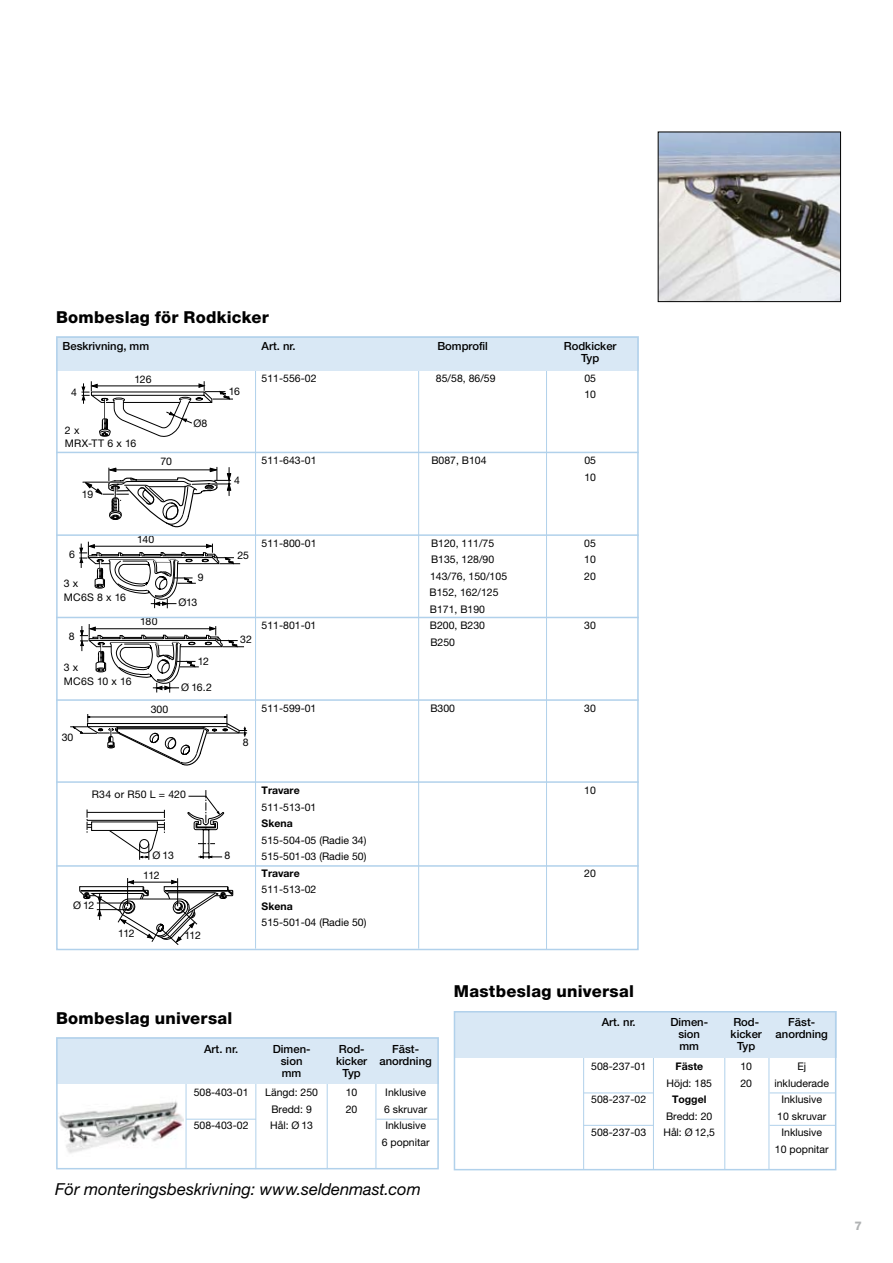
<style>
.page{position:relative;width:893px;height:1263px;background:#fff}
.page>*{position:absolute;margin:0;border:0;box-sizing:border-box;transform-origin:0 0}
.t1{font:800 16.5px "Helvetica Neue LT Pro";letter-spacing:.015em;color:#000}
.t2{font:italic 16.5px "Helvetica Neue LT Pro";color:#000}
.t3{font:800 12px "Helvetica Neue LT Pro";color:#b1b3b4}
.t4{font:500 11.25px/12px "Helvetica Neue LT Pro";color:#000;text-align:center}
.t5{font:10.5px/16.5px "Helvetica Neue LT Pro";color:#000}
.t6{font:700 10.5px "Helvetica Neue LT Pro";color:#000}
.t7{font:10.5px "Helvetica Neue LT Pro";letter-spacing:.02em;color:#000}
</style>
<div class="page">
<svg style="left:82px;top:381px;width:151px;height:56px"></svg>
<hr style="left:83px;top:482px;width:41px;height:1px;background:#000">
<svg style="left:85px;top:467px;width:146px;height:60px"></svg>
<svg style="left:79px;top:542px;width:161px;height:66px"></svg>
<svg style="left:80px;top:624px;width:164px;height:69px"></svg>
<svg style="left:70px;top:714px;width:177px;height:51px"></svg>
<svg style="left:188px;top:790px;width:36px;height:69px"></svg>
<svg style="left:87px;top:809px;width:78px;height:51px"></svg>
<svg style="left:79px;top:878px;width:154px;height:67px"></svg>
<img style="left:59px;top:1101px;width:125px;height:52px">
<img style="left:660px;top:134px;width:179px;height:166px">
<div style="left:658px;top:132px;width:183px;height:170px;border:1px solid #000"></div>
<hr style="left:327px;top:1056px;width:1px;height:113px;background:#b1d1eb">
<hr style="left:376px;top:1056px;width:1px;height:113px;background:#b1d1eb">
<hr style="left:186px;top:1056px;width:1px;height:112px;background:#b1d1eb">
<hr style="left:256px;top:1056px;width:1px;height:113px;background:#b1d1eb">
<div style="left:56px;top:1037px;width:383px;height:47px;background:#d9e8f5"></div>
<hr style="left:186px;top:1119px;width:70px;height:1px;background:#b1d1eb">
<div style="left:56px;top:1037px;width:383px;height:132px;border:2px solid #b1d1eb"></div>
<hr style="left:376px;top:1119px;width:62px;height:1px;background:#b1d1eb">
<hr style="left:724px;top:1030px;width:1px;height:140px;background:#b1d1eb">
<hr style="left:769px;top:1030px;width:1px;height:139px;background:#b1d1eb">
<hr style="left:583px;top:1030px;width:1px;height:139px;background:#b1d1eb">
<hr style="left:653px;top:1030px;width:1px;height:139px;background:#b1d1eb">
<div style="left:454px;top:1011px;width:382px;height:47px;background:#d9e8f5"></div>
<hr style="left:584px;top:1093px;width:70px;height:1px;background:#b1d1eb">
<div style="left:454px;top:1011px;width:382px;height:159px;border:2px solid #b1d1eb"></div>
<hr style="left:770px;top:1093px;width:65px;height:1px;background:#b1d1eb">
<hr style="left:584px;top:1125px;width:70px;height:1px;background:#b1d1eb">
<hr style="left:770px;top:1125px;width:65px;height:1px;background:#b1d1eb">
<hr style="left:255px;top:364px;width:1px;height:585px;background:#b1d1eb">
<hr style="left:418px;top:364px;width:1px;height:585px;background:#b1d1eb">
<hr style="left:546px;top:364px;width:1px;height:586px;background:#b1d1eb">
<div style="left:56px;top:336px;width:583px;height:34px;background:#d9e8f5"></div>
<hr style="left:56px;top:534px;width:583px;height:2px;background:#b1d1eb">
<hr style="left:56px;top:617px;width:583px;height:1px;background:#b1d1eb">
<hr style="left:56px;top:699px;width:583px;height:2px;background:#b1d1eb">
<hr style="left:56px;top:781px;width:583px;height:2px;background:#b1d1eb">
<hr style="left:56px;top:865px;width:583px;height:2px;background:#b1d1eb">
<hr style="left:56px;top:452px;width:583px;height:1px;background:#b1d1eb">
<h1 class="t1" style="left:56px;top:307px;width:214px">Bombeslag för Rodkicker</h1>
<p class="t4" style="left:63px;top:339px;width:88px">Beskrivning, mm</p>
<p class="t4" style="left:262px;top:339px;width:35px">Art. nr.</p>
<p class="t4" style="left:437px;top:339px;width:52px">Bomprofil</p>
<p class="t4" style="left:564px;top:339px;width:54px">Rodkicker<br>Typ</p>
<p class="t5" style="left:262px;top:369px;width:56px">511-556-02</p>
<p class="t5" style="left:436px;top:369px;width:61px">85/58, 86/59</p>
<p class="t5" style="left:584px;top:369px;width:13px">05<br>10</p>
<p class="t5" style="left:135px;top:371px;width:19px">126</p>
<p class="t5" style="left:229px;top:383px;width:13px">16</p>
<p class="t5" style="left:71px;top:384px;width:7px">4</p>
<p class="t5" style="left:65px;top:423px;width:73px;line-height:13.5px">2 x<br>MRX-TT 6 x 16</p>
<p class="t5" style="left:193px;top:414px;width:16px">Ø8</p>
<p class="t5" style="left:82px;top:486px;width:13px">19</p>
<p class="t5" style="left:160px;top:453px;width:13px">70</p>
<p class="t5" style="left:69px;top:546px;width:7px">6</p>
<p class="t5" style="left:64px;top:577px;width:64px;line-height:13.5px">3 x<br>MC6S 8 x 16</p>
<p class="t5" style="left:137px;top:531px;width:19px">140</p>
<p class="t5" style="left:140px;top:613px;width:19px">180</p>
<p class="t5" style="left:198px;top:569px;width:7px">9</p>
<p class="t5" style="left:178px;top:593px;width:21px">Ø13</p>
<p class="t5" style="left:69px;top:628px;width:7px">8</p>
<p class="t5" style="left:64px;top:660px;width:69px;line-height:13.5px">3 x<br>MC6S 10 x 16</p>
<p class="t5" style="left:62px;top:729px;width:13px">30</p>
<p class="t5" style="left:151px;top:701px;width:19px">300</p>
<p class="t5" style="left:198px;top:653px;width:13px">12</p>
<p class="t5" style="left:181px;top:679px;width:32px">Ø 16.2</p>
<p class="t5" style="left:234px;top:472px;width:7px">4</p>
<p class="t5" style="left:262px;top:452px;width:56px">511-643-01</p>
<p class="t5" style="left:431px;top:452px;width:57px">B087, B104</p>
<p class="t5" style="left:584px;top:452px;width:13px">05<br>10</p>
<p class="t5" style="left:237px;top:547px;width:13px">25</p>
<p class="t5" style="left:240px;top:631px;width:13px">32</p>
<p class="t5" style="left:262px;top:534px;width:56px">511-800-01</p>
<p class="t5" style="left:431px;top:534px;width:65px">B120, 111/75</p>
<p class="t5" style="left:584px;top:534px;width:13px">05</p>
<p class="t5" style="left:431px;top:551px;width:65px">B135, 128/90</p>
<p class="t5" style="left:584px;top:551px;width:13px">10</p>
<p class="t5" style="left:430px;top:567px;width:79px">143/76, 150/105</p>
<p class="t5" style="left:584px;top:567px;width:13px">20</p>
<p class="t5" style="left:430px;top:584px;width:71px">B152, 162/125<br>B171, B190</p>
<p class="t5" style="left:262px;top:617px;width:56px">511-801-01</p>
<p class="t5" style="left:430px;top:617px;width:57px">B200, B230</p>
<p class="t5" style="left:584px;top:617px;width:13px">30</p>
<p class="t5" style="left:430px;top:633px;width:26px">B250</p>
<p class="t5" style="left:243px;top:734px;width:7px">8</p>
<p class="t5" style="left:262px;top:699px;width:56px">511-599-01</p>
<p class="t5" style="left:430px;top:699px;width:26px">B300</p>
<p class="t5" style="left:584px;top:699px;width:13px">30</p>
<p class="t7" style="left:92px;top:788px;width:96px">R34 or R50 L = 420</p>
<p class="t5" style="left:152px;top:847px;width:23px">Ø 13</p>
<p class="t5" style="left:224px;top:847px;width:7px">8</p>
<p class="t5" style="left:73px;top:896px;width:23px">Ø 12</p>
<p class="t5" style="left:143px;top:866px;width:18px">112</p>
<p class="t5" style="left:118px;top:925px;width:18px">112</p>
<p class="t5" style="left:185px;top:927px;width:18px">112</p>
<p class="t6" style="left:262px;top:784px;width:40px">Travare</p>
<p class="t5" style="left:584px;top:782px;width:13px">10</p>
<p class="t5" style="left:262px;top:798px;width:56px">511-513-01</p>
<p class="t6" style="left:262px;top:817px;width:33px">Skena</p>
<p class="t5" style="left:262px;top:831px;width:106px">515-504-05 (Radie 34)<br>515-501-03 (Radie 50)</p>
<p class="t6" style="left:262px;top:866px;width:40px">Travare</p>
<p class="t5" style="left:584px;top:864px;width:13px">20</p>
<p class="t5" style="left:262px;top:881px;width:56px">511-513-02</p>
<p class="t6" style="left:262px;top:899px;width:33px">Skena</p>
<p class="t5" style="left:262px;top:914px;width:106px">515-501-04 (Radie 50)</p>
<h1 class="t1" style="left:56px;top:1008px;width:178px">Bombeslag universal</h1>
<p class="t4" style="left:204px;top:1042px;width:35px">Art. nr.</p>
<p class="t4" style="left:273px;top:1042px;width:39px">Dimen-</p>
<p class="t4" style="left:339px;top:1042px;width:27px">Rod-</p>
<p class="t4" style="left:392px;top:1042px;width:28px">Fäst-</p>
<p class="t4" style="left:281px;top:1054px;width:23px">sion</p>
<p class="t4" style="left:336px;top:1054px;width:97px">kicker anordning</p>
<p class="t4" style="left:282px;top:1066px;width:21px">mm</p>
<p class="t4" style="left:343px;top:1066px;width:20px">Typ</p>
<p class="t5" style="left:194px;top:1084px;width:56px">508-403-01</p>
<p class="t5" style="left:265px;top:1084px;width:54px">Längd: 250</p>
<p class="t5" style="left:346px;top:1084px;width:13px">10</p>
<p class="t5" style="left:385px;top:1084px;width:42px">Inklusive</p>
<p class="t5" style="left:271px;top:1101px;width:42px">Bredd: 9</p>
<p class="t5" style="left:346px;top:1101px;width:13px">20</p>
<p class="t5" style="left:384px;top:1101px;width:45px">6 skruvar</p>
<p class="t5" style="left:194px;top:1117px;width:56px">508-403-02</p>
<p class="t5" style="left:270px;top:1117px;width:44px">Hål: Ø 13</p>
<p class="t5" style="left:382px;top:1117px;width:49px;text-align:center">Inklusive<br>6 popnitar</p>
<h1 class="t2" style="left:55px;top:1179px;width:367px">För monteringsbeskrivning: www.seldenmast.com</h1>
<h1 class="t1" style="left:454px;top:981px;width:182px">Mastbeslag universal</h1>
<p class="t4" style="left:602px;top:1016px;width:35px">Art. nr.</p>
<p class="t4" style="left:670px;top:1016px;width:39px">Dimen-</p>
<p class="t4" style="left:733px;top:1016px;width:27px">Rod-</p>
<p class="t4" style="left:788px;top:1016px;width:28px">Fäst-</p>
<p class="t4" style="left:678px;top:1028px;width:23px">sion</p>
<p class="t4" style="left:731px;top:1028px;width:99px">kicker anordning</p>
<p class="t4" style="left:679px;top:1040px;width:21px">mm</p>
<p class="t4" style="left:737px;top:1040px;width:20px">Typ</p>
<p class="t5" style="left:591px;top:1058px;width:56px">508-237-01</p>
<p class="t6" style="left:675px;top:1060px;width:29px">Fäste</p>
<p class="t5" style="left:740px;top:1058px;width:13px">10</p>
<p class="t5" style="left:797px;top:1058px;width:10px">Ej</p>
<p class="t5" style="left:666px;top:1074px;width:47px">Höjd: 185</p>
<p class="t5" style="left:740px;top:1074px;width:13px">20</p>
<p class="t5" style="left:774px;top:1074px;width:56px">inkluderade</p>
<p class="t5" style="left:591px;top:1091px;width:56px">508-237-02</p>
<p class="t6" style="left:672px;top:1093px;width:36px">Toggel</p>
<p class="t5" style="left:781px;top:1091px;width:42px">Inklusive</p>
<p class="t5" style="left:666px;top:1107px;width:48px">Bredd: 20</p>
<p class="t5" style="left:777px;top:1107px;width:51px">10 skruvar</p>
<p class="t5" style="left:591px;top:1124px;width:56px">508-237-03</p>
<p class="t5" style="left:663px;top:1124px;width:53px">Hål: Ø 12,5</p>
<p class="t5" style="left:775px;top:1124px;width:55px;text-align:center">Inklusive<br>10 popnitar</p>
<p class="t3" style="left:855px;top:1219px;width:9px">7</p>
</div>
